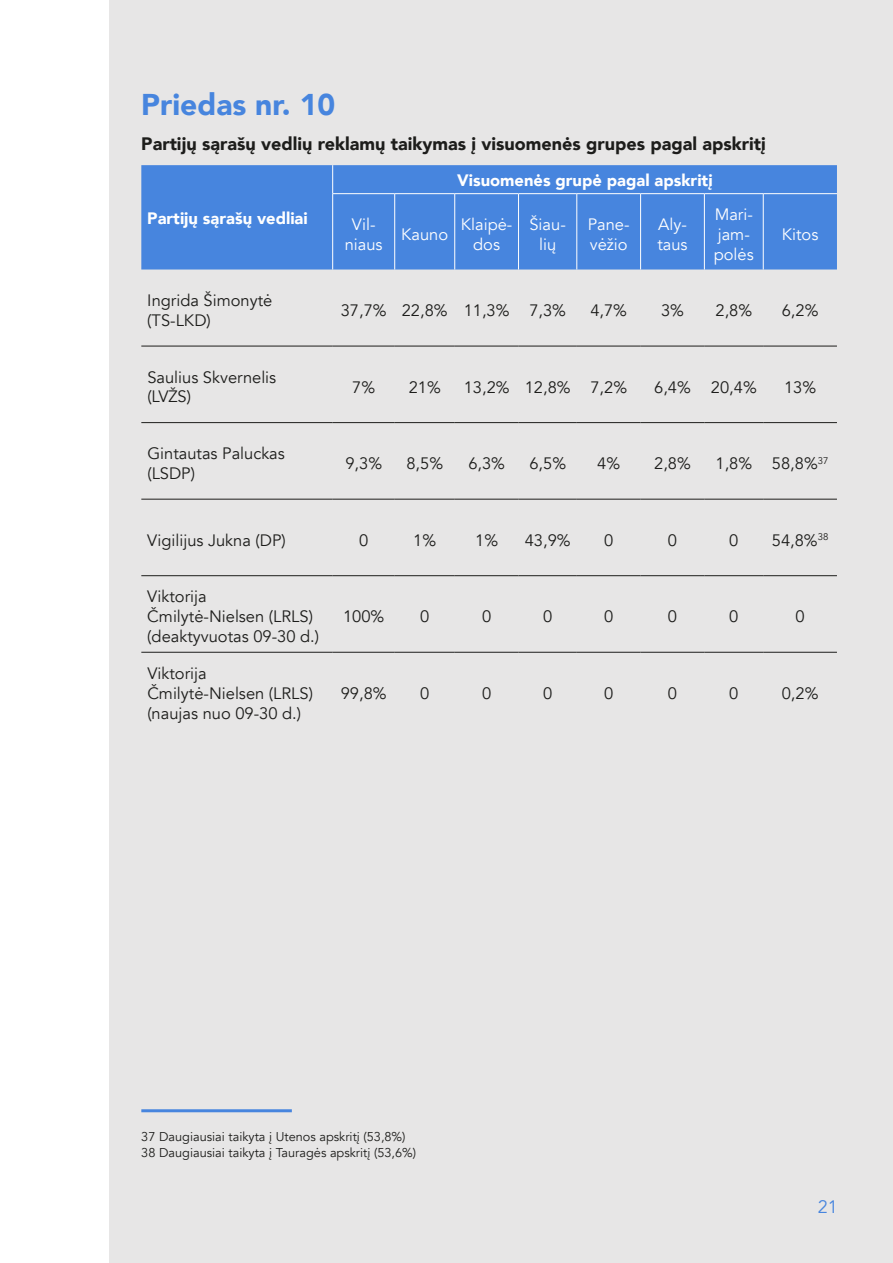
<style>
.page{position:relative;width:893px;height:1263px;background:#fff}
.page>*{position:absolute;margin:0;border:0;box-sizing:border-box;transform-origin:0 0}
.t1{font:900 30px "Avenir";color:#4785de}
.t2{font:900 18px "Avenir";color:#1d1d1b}
.t3{font:18px "Avenir";color:#4785de}
.t4{font:16.5px/19.8px "Avenir";color:#1d1d1b}
.t5{font:16.5px/19.8px "Avenir";color:#fff;text-align:center}
.t6{font:900 16.5px "Avenir";color:#fff}
.t7{font:12.75px/15.3px "Avenir";color:#1d1d1b}
</style>
<div class="page">
<div style="left:109px;top:0;width:784px;height:1263px;background:#e7e6e6"></div>
<div style="left:141px;top:165px;width:696px;height:104px;background:#4785de"></div>
<hr style="left:141px;top:346px;width:192px;height:1px;background:#1d1d1b">
<hr style="left:333px;top:346px;width:62px;height:1px;background:#1d1d1b">
<hr style="left:395px;top:346px;width:60px;height:1px;background:#1d1d1b">
<hr style="left:455px;top:346px;width:63px;height:1px;background:#1d1d1b">
<hr style="left:518px;top:346px;width:59px;height:1px;background:#1d1d1b">
<hr style="left:577px;top:346px;width:64px;height:1px;background:#1d1d1b">
<hr style="left:641px;top:346px;width:63px;height:1px;background:#1d1d1b">
<hr style="left:704px;top:346px;width:59px;height:1px;background:#1d1d1b">
<hr style="left:763px;top:346px;width:74px;height:1px;background:#1d1d1b">
<hr style="left:141px;top:422px;width:192px;height:1px;background:#1d1d1b">
<hr style="left:333px;top:422px;width:62px;height:1px;background:#1d1d1b">
<hr style="left:395px;top:422px;width:60px;height:1px;background:#1d1d1b">
<hr style="left:455px;top:422px;width:63px;height:1px;background:#1d1d1b">
<hr style="left:518px;top:422px;width:59px;height:1px;background:#1d1d1b">
<hr style="left:577px;top:422px;width:64px;height:1px;background:#1d1d1b">
<hr style="left:641px;top:422px;width:63px;height:1px;background:#1d1d1b">
<hr style="left:704px;top:422px;width:59px;height:1px;background:#1d1d1b">
<hr style="left:763px;top:422px;width:74px;height:1px;background:#1d1d1b">
<hr style="left:141px;top:499px;width:192px;height:1px;background:#1d1d1b">
<hr style="left:333px;top:499px;width:62px;height:1px;background:#1d1d1b">
<hr style="left:395px;top:499px;width:60px;height:1px;background:#1d1d1b">
<hr style="left:455px;top:499px;width:63px;height:1px;background:#1d1d1b">
<hr style="left:518px;top:499px;width:59px;height:1px;background:#1d1d1b">
<hr style="left:577px;top:499px;width:64px;height:1px;background:#1d1d1b">
<hr style="left:641px;top:499px;width:63px;height:1px;background:#1d1d1b">
<hr style="left:704px;top:499px;width:59px;height:1px;background:#1d1d1b">
<hr style="left:763px;top:499px;width:74px;height:1px;background:#1d1d1b">
<hr style="left:141px;top:575px;width:192px;height:1px;background:#1d1d1b">
<hr style="left:333px;top:575px;width:62px;height:1px;background:#1d1d1b">
<hr style="left:395px;top:575px;width:60px;height:1px;background:#1d1d1b">
<hr style="left:455px;top:575px;width:63px;height:1px;background:#1d1d1b">
<hr style="left:518px;top:575px;width:59px;height:1px;background:#1d1d1b">
<hr style="left:577px;top:575px;width:64px;height:1px;background:#1d1d1b">
<hr style="left:641px;top:575px;width:63px;height:1px;background:#1d1d1b">
<hr style="left:704px;top:575px;width:59px;height:1px;background:#1d1d1b">
<hr style="left:763px;top:575px;width:74px;height:1px;background:#1d1d1b">
<hr style="left:141px;top:652px;width:192px;height:1px;background:#1d1d1b">
<hr style="left:333px;top:652px;width:62px;height:1px;background:#1d1d1b">
<hr style="left:395px;top:652px;width:60px;height:1px;background:#1d1d1b">
<hr style="left:455px;top:652px;width:63px;height:1px;background:#1d1d1b">
<hr style="left:518px;top:652px;width:59px;height:1px;background:#1d1d1b">
<hr style="left:577px;top:652px;width:64px;height:1px;background:#1d1d1b">
<hr style="left:641px;top:652px;width:63px;height:1px;background:#1d1d1b">
<hr style="left:704px;top:652px;width:59px;height:1px;background:#1d1d1b">
<hr style="left:763px;top:652px;width:74px;height:1px;background:#1d1d1b">
<svg style="left:332px;top:165px;width:1px;height:28px"></svg>
<hr style="left:332px;top:193px;width:63px;height:1px;background:#fff">
<hr style="left:332px;top:194px;width:1px;height:75px;background:#fff">
<hr style="left:395px;top:193px;width:60px;height:1px;background:#fff">
<hr style="left:394px;top:194px;width:1px;height:75px;background:#fff">
<hr style="left:455px;top:193px;width:63px;height:1px;background:#fff">
<hr style="left:454px;top:194px;width:1px;height:75px;background:#fff">
<hr style="left:518px;top:193px;width:59px;height:1px;background:#fff">
<hr style="left:518px;top:194px;width:1px;height:75px;background:#fff">
<hr style="left:577px;top:193px;width:64px;height:1px;background:#fff">
<hr style="left:576px;top:194px;width:1px;height:75px;background:#fff">
<hr style="left:641px;top:193px;width:63px;height:1px;background:#fff">
<hr style="left:640px;top:194px;width:1px;height:75px;background:#fff">
<hr style="left:704px;top:193px;width:59px;height:1px;background:#fff">
<hr style="left:704px;top:194px;width:1px;height:75px;background:#fff">
<hr style="left:763px;top:193px;width:74px;height:1px;background:#fff">
<hr style="left:763px;top:194px;width:1px;height:75px;background:#fff">
<hr style="left:141px;top:1109px;width:151px;height:3px;background:#4785de">
<h1 class="t1" style="left:141px;top:79px;width:195px">Priedas nr. 10</h1>
<p class="t2" style="left:141px;top:128px;width:626px">Partijų sąrašų vedlių reklamų taikymas į visuomenės grupes pagal apskritį</p>
<p class="t6" style="left:147px;top:204px;width:162px">Partijų sąrašų vedliai</p>
<p class="t4" style="left:147px;top:291px;width:127px">Ingrida Šimonytė (TS-LKD)</p>
<p class="t6" style="left:457px;top:166px;width:257px">Visuomenės grupė pagal apskritį</p>
<p class="t5" style="left:345px;top:215px;width:39px">Vil&shy;niaus</p>
<p class="t5" style="left:401px;top:225px;width:49px">Kauno</p>
<p class="t5" style="left:461px;top:215px;width:53px">Klaipė&shy;dos</p>
<p class="t5" style="left:529px;top:215px;width:38px">Šiau&shy;lių</p>
<p class="t5" style="left:588px;top:215px;width:43px;text-align:left">Pane&shy;vėžio</p>
<p class="t5" style="left:657px;top:215px;width:32px;text-align:left">Aly&shy;taus</p>
<p class="t5" style="left:714px;top:205px;width:42px;text-align:left">Mari&shy;jam&shy;polės</p>
<p class="t5" style="left:782px;top:225px;width:38px">Kitos</p>
<p class="t4" style="left:341px;top:301px;width:227px">37,7% 22,8% 11,3% 7,3%</p>
<p class="t4" style="left:590px;top:301px;width:38px">4,7%</p>
<p class="t4" style="left:661px;top:301px;width:24px">3%</p>
<p class="t4" style="left:715px;top:301px;width:38px">2,8%</p>
<p class="t4" style="left:782px;top:301px;width:38px">6,2%</p>
<p class="t4" style="left:147px;top:367px;width:130px">Saulius Skvernelis (LVŽS)</p>
<p class="t4" style="left:352px;top:377px;width:24px">7%</p>
<p class="t4" style="left:409px;top:377px;width:34px">21%</p>
<p class="t4" style="left:464px;top:377px;width:165px">13,2% 12,8% 7,2%</p>
<p class="t4" style="left:654px;top:377px;width:104px">6,4% 20,4%</p>
<p class="t4" style="left:784px;top:377px;width:34px">13%</p>
<p class="t4" style="left:147px;top:444px;width:139px">Gintautas Paluckas (LSDP)</p>
<p class="t4" style="left:345px;top:454px;width:38px">9,3%</p>
<p class="t4" style="left:406px;top:454px;width:38px">8,5%</p>
<p class="t4" style="left:468px;top:454px;width:38px">6,3%</p>
<p class="t4" style="left:529px;top:454px;width:38px">6,5%</p>
<p class="t4" style="left:597px;top:454px;width:24px">4%</p>
<p class="t4" style="left:654px;top:454px;width:38px">2,8%</p>
<p class="t4" style="left:715px;top:454px;width:114px">1,8% 58,8%<sup>37</sup></p>
<p class="t4" style="left:147px;top:530px;width:140px">Vigilijus Jukna (DP)</p>
<p class="t4" style="left:359px;top:530px;width:11px">0</p>
<p class="t4" style="left:413px;top:530px;width:24px">1%</p>
<p class="t4" style="left:475px;top:530px;width:24px">1%</p>
<p class="t4" style="left:525px;top:530px;width:47px">43,9%</p>
<p class="t4" style="left:604px;top:530px;width:11px">0</p>
<p class="t4" style="left:668px;top:530px;width:11px">0</p>
<p class="t4" style="left:729px;top:530px;width:11px">0</p>
<p class="t4" style="left:772px;top:530px;width:58px">54,8%<sup>38</sup></p>
<p class="t4" style="left:147px;top:587px;width:173px">Viktorija<br>Čmilytė-Nielsen (LRLS) (deaktyvuotas 09-30 d.)</p>
<p class="t4" style="left:147px;top:664px;width:167px">Viktorija<br>Čmilytė-Nielsen (LRLS) (naujas nuo 09-30 d.)</p>
<p class="t4" style="left:343px;top:607px;width:43px">100%</p>
<p class="t4" style="left:420px;top:607px;width:11px">0</p>
<p class="t4" style="left:482px;top:607px;width:11px">0</p>
<p class="t4" style="left:543px;top:607px;width:11px">0</p>
<p class="t4" style="left:604px;top:607px;width:11px">0</p>
<p class="t4" style="left:668px;top:607px;width:11px">0</p>
<p class="t4" style="left:729px;top:607px;width:11px">0</p>
<p class="t4" style="left:795px;top:607px;width:11px">0</p>
<p class="t4" style="left:341px;top:683px;width:47px">99,8%</p>
<p class="t4" style="left:420px;top:683px;width:11px">0</p>
<p class="t4" style="left:482px;top:683px;width:11px">0</p>
<p class="t4" style="left:543px;top:683px;width:11px">0</p>
<p class="t4" style="left:604px;top:683px;width:11px">0</p>
<p class="t4" style="left:668px;top:683px;width:11px">0</p>
<p class="t4" style="left:729px;top:683px;width:11px">0</p>
<p class="t4" style="left:782px;top:683px;width:38px">0,2%</p>
<p class="t7" style="left:141px;top:1129px;width:276px">37 Daugiausiai taikyta į Utenos apskritį (53,8%)<br>38 Daugiausiai taikyta į Tauragės apskritį (53,6%)</p>
<p class="t3" style="left:818px;top:1196px;width:22px">21</p>
</div>
